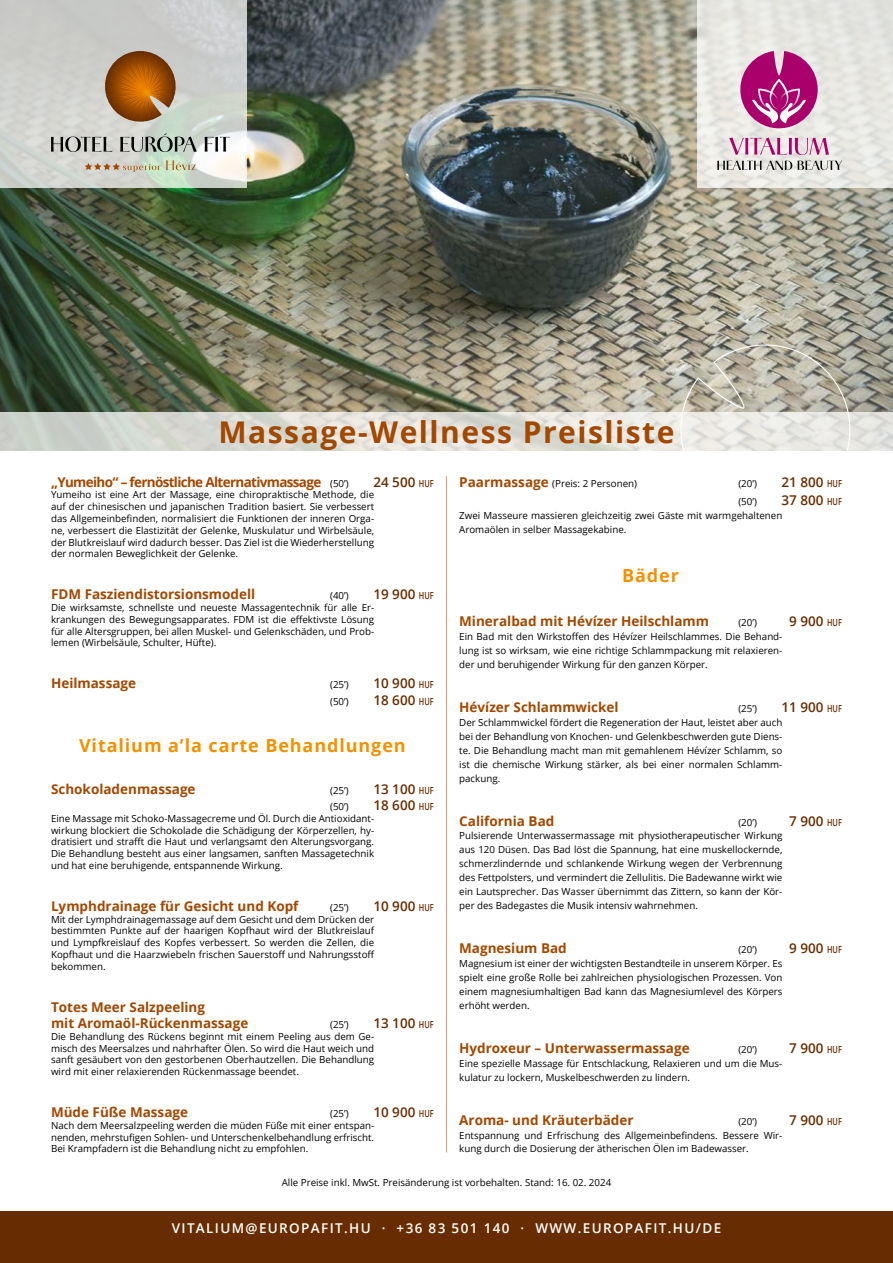
<style>
.page{position:relative;width:893px;height:1263px;background:#fff}
.page>*{position:absolute;margin:0;border:0;box-sizing:border-box;transform-origin:0 0}
.Cím{font:700 30px "Open Sans";letter-spacing:.05em;color:#a24800}
.Alcím{font:700 18px "Open Sans";letter-spacing:.05em;color:#f39100}
.Kezelés{font:700 13.5px/16.4px "Open Sans";color:#a24800}
.Kezelés-2{font:600 13.5px "Open Sans";color:#672d00}
.t1{font:600 13.5px "Open Sans";letter-spacing:.1em;color:#fff}
.Kezelés-3{font:700 13.5px "Open Sans";letter-spacing:-.05em;color:#a24800}
.Részletek_ár_beütés{font:9.75px/11.9px "Open Sans";color:#000;text-align:justify}
.Kezelés-4{font:9.75px "Open Sans";color:#000}
.s1{font-weight:400;font-size:9.75px;color:#000}
.s2{font-size:9.75px}
.s3{font-weight:700;font-size:13.5px;color:#a24800}
</style>
<div class="page">
<div style="left:0;top:1212px;width:893px;height:51px;background:#672d00"></div>
<img style="left:0;top:0;width:893px;height:412px">
<svg style="left:673px;top:337px;width:185px;height:75px;background:#b2afa0"></svg>
<hr style="left:446px;top:476px;width:1px;height:676px;background:#d39e74">
<svg style="left:0;top:412px;width:893px;height:39px;background:#dedfd9"></svg>
<svg style="left:0;top:0;width:247px;height:187px;background:#cfd1cd"></svg>
<div style="left:697px;top:0;width:196px;height:187px;background:#e7e7e2"></div>
<svg style="left:717px;top:161px;width:125px;height:9px"></svg>
<svg style="left:729px;top:138px;width:100px;height:17px"></svg>
<svg style="left:740px;top:51px;width:78px;height:77px"></svg>
<svg style="left:85px;top:160px;width:111px;height:12px"></svg>
<svg style="left:51px;top:133px;width:179px;height:19px;background:#a6aaa5"></svg>
<svg style="left:102px;top:51px;width:77px;height:74px;background:#ab7845"></svg>
<p class="Cím" style="left:218px;top:411px;width:458px">Massage-Wellness Preisliste</p>
<p class="Kezelés-3" style="left:51px;top:472px;width:299px">„Yumeiho“ – fernöstliche Alternativmassage <span class="s1">(50’)</span></p>
<p class="Kezelés-2" style="left:373px;top:472px;width:62px">24 500 <span class="s2">HUF</span></p>
<p class="Részletek_ár_beütés" style="left:51px;top:489px;width:325px">Yumeiho ist eine Art der Massage, eine chiropraktische Methode, die auf der chinesischen und japanischen Tradition basiert. Sie verbessert das Allgemeinbefinden, normalisiert die Funktionen der inneren Orga&shy;ne, verbessert die Elastizität der Gelenke, Muskulatur und Wirbelsäule, der Blutkreislauf wird dadurch besser. Das Ziel ist die Wiederherstellung der normalen Beweglichkeit der Gelenke.</p>
<p class="Kezelés" style="left:51px;top:586px;width:206px">FDM Fasziendistorsionsmodell</p>
<p class="Kezelés-4" style="left:330px;top:589px;width:20px">(40’)</p>
<p class="Kezelés-2" style="left:373px;top:585px;width:62px">19 900 <span class="s2">HUF</span></p>
<p class="Részletek_ár_beütés" style="left:51px;top:601px;width:325px">Die wirksamste, schnellste und neueste Massagentechnik für alle Er&shy;krankungen des Bewegungsapparates. FDM ist die effektivste Lösung für alle Altersgruppen, bei allen Muskel- und Gelenkschäden, und Prob&shy;lemen (Wirbelsäule, Schulter, Hüfte).</p>
<p class="Kezelés" style="left:51px;top:675px;width:87px">Heilmassage</p>
<p class="Kezelés-4" style="left:330px;top:678px;width:20px">(25’)</p>
<p class="Kezelés-2" style="left:373px;top:674px;width:62px">10 900 <span class="s2">HUF</span></p>
<p class="Kezelés-4" style="left:330px;top:694px;width:20px">(50’)</p>
<p class="Kezelés-2" style="left:373px;top:690px;width:62px">18 600 <span class="s2">HUF</span></p>
<p class="Alcím" style="left:79px;top:733px;width:328px">Vitalium a’la carte Behandlungen</p>
<p class="Kezelés" style="left:51px;top:780px;width:146px">Schokoladenmassage</p>
<p class="Kezelés-4" style="left:330px;top:783px;width:20px">(25’)</p>
<p class="Kezelés-2" style="left:373px;top:779px;width:62px">13 100 <span class="s2">HUF</span></p>
<p class="Kezelés-4" style="left:330px;top:800px;width:20px">(50’)</p>
<p class="Kezelés-2" style="left:373px;top:796px;width:62px">18 600 <span class="s2">HUF</span></p>
<p class="Részletek_ár_beütés" style="left:51px;top:812px;width:325px">Eine Massage mit Schoko-Massagecreme und Öl. Durch die Antioxidant&shy;wirkung blockiert die Schokolade die Schädigung der Körperzellen, hy&shy;dratisiert und strafft die Haut und verlangsamt den Alterungsvorgang.<br>Die Behandlung besteht aus einer langsamen, sanften Massagetechnik und hat eine beruhigende, entspannende Wirkung.</p>
<p class="Kezelés" style="left:51px;top:897px;width:249px">Lymphdrainage für Gesicht und Kopf</p>
<p class="Kezelés-4" style="left:330px;top:900px;width:20px">(25’)</p>
<p class="Kezelés-2" style="left:373px;top:897px;width:62px">10 900 <span class="s2">HUF</span></p>
<p class="Részletek_ár_beütés" style="left:51px;top:913px;width:325px">Mit der Lymphdrainagemassage auf dem Gesicht und dem Drücken der bestimmten Punkte auf der haarigen Kopfhaut wird der Blutkreislauf und Lympfkreislauf des Kopfes verbessert. So werden die Zellen, die Kopfhaut und die Haarzwiebeln frischen Sauerstoff und Nahrungsstoff bekommen.</p>
<p class="Kezelés" style="left:51px;top:998px;width:199px">Totes Meer Salzpeeling<br>mit Aromaöl-Rückenmassage</p>
<p class="Kezelés-4" style="left:330px;top:1018px;width:20px">(25’)</p>
<p class="Kezelés-2" style="left:373px;top:1014px;width:62px">13 100 <span class="s2">HUF</span></p>
<p class="Részletek_ár_beütés" style="left:51px;top:1030px;width:325px">Die Behandlung des Rückens beginnt mit einem Peeling aus dem Ge&shy;misch des Meersalzes und nahrhafter Ölen. So wird die Haut weich und sanft gesäubert von den gestorbenen Oberhautzellen. Die Behandlung wird mit einer relaxierenden Rückenmassage beendet.</p>
<p class="Kezelés" style="left:51px;top:1103px;width:139px">Müde Füße Massage</p>
<p class="Kezelés-4" style="left:330px;top:1107px;width:20px">(25’)</p>
<p class="Kezelés-2" style="left:373px;top:1103px;width:62px">10 900 <span class="s2">HUF</span></p>
<p class="Részletek_ár_beütés" style="left:51px;top:1119px;width:325px">Nach dem Meersalzpeeling werden die müden Füße mit einer entspan&shy;nenden, mehrstufigen Sohlen- und Unterschenkelbehandlung erfrischt.<br>Bei Krampfadern ist die Behandlung nicht zu empfohlen.</p>
<p class="Kezelés-4" style="left:459px;top:476px;width:179px"><span class="s3">Paarmassage</span> (Preis: 2 Personen)</p>
<p class="Kezelés-4" style="left:738px;top:476px;width:20px">(20’)</p>
<p class="Kezelés-2" style="left:782px;top:472px;width:62px">21 800 <span class="s2">HUF</span></p>
<p class="Kezelés-4" style="left:738px;top:495px;width:20px">(50’)</p>
<p class="Kezelés-2" style="left:782px;top:491px;width:62px">37 800 <span class="s2">HUF</span></p>
<p class="Részletek_ár_beütés" style="left:459px;top:508px;width:325px;line-height:14px">Zwei Masseure massieren gleichzeitig zwei Gäste mit warmgehaltenen<br>Aromaölen in selber Massagekabine.</p>
<p class="Alcím" style="left:622px;top:563px;width:58px">Bäder</p>
<p class="Kezelés" style="left:459px;top:613px;width:251px">Mineralbad mit Hévízer Heilschlamm</p>
<p class="Kezelés-4" style="left:738px;top:616px;width:20px">(20’)</p>
<p class="Kezelés-2" style="left:789px;top:612px;width:54px">9 900 <span class="s2">HUF</span></p>
<p class="Részletek_ár_beütés" style="left:459px;top:629px;width:325px;line-height:14px">Ein Bad mit den Wirkstoffen des Hévízer Heilschlammes. Die Behand&shy;lung ist so wirksam, wie eine richtige Schlammpackung mit relaxieren&shy;der und beruhigender Wirkung für den ganzen Körper.</p>
<p class="Kezelés" style="left:459px;top:698px;width:161px">Hévízer Schlammwickel</p>
<p class="Kezelés-4" style="left:738px;top:702px;width:20px">(25’)</p>
<p class="Kezelés-2" style="left:782px;top:698px;width:62px">11 900 <span class="s2">HUF</span></p>
<p class="Részletek_ár_beütés" style="left:459px;top:715px;width:325px;line-height:14px">Der Schlammwickel fördert die Regeneration der Haut, leistet aber auch bei der Behandlung von Knochen- und Gelenkbeschwerden gute Diens&shy;te. Die Behandlung macht man mit gemahlenem Hévízer Schlamm, so ist die chemische Wirkung stärker, als bei einer normalen Schlamm&shy;packung.</p>
<p class="Kezelés" style="left:459px;top:812px;width:97px">California Bad</p>
<p class="Kezelés-4" style="left:738px;top:815px;width:20px">(20’)</p>
<p class="Kezelés-2" style="left:789px;top:811px;width:54px">7 900 <span class="s2">HUF</span></p>
<p class="Részletek_ár_beütés" style="left:459px;top:829px;width:325px;line-height:14px">Pulsierende Unterwassermassage mit physiotherapeutischer Wirkung aus 120 Düsen. Das Bad löst die Spannung, hat eine muskellockernde, schmerzlindernde und schlankende Wirkung wegen der Verbrennung des Fettpolsters, und vermindert die Zellulitis. Die Badewanne wirkt wie ein Lautsprecher. Das Wasser übernimmt das Zittern, so kann der Kör&shy;per des Badegastes die Musik intensiv wahrnehmen.</p>
<p class="Kezelés" style="left:459px;top:940px;width:109px">Magnesium Bad</p>
<p class="Kezelés-4" style="left:738px;top:943px;width:20px">(20’)</p>
<p class="Kezelés-2" style="left:789px;top:939px;width:54px">9 900 <span class="s2">HUF</span></p>
<p class="Részletek_ár_beütés" style="left:459px;top:956px;width:325px;line-height:14px">Magnesium ist einer der wichtigsten Bestandteile in unserem Körper. Es spielt eine große Rolle bei zahlreichen physiologischen Prozessen. Von einem magnesiumhaltigen Bad kann das Magnesiumlevel des Körpers erhöht werden.</p>
<p class="Kezelés" style="left:459px;top:1039px;width:232px">Hydroxeur – Unterwassermassage</p>
<p class="Kezelés-4" style="left:738px;top:1042px;width:20px">(20’)</p>
<p class="Kezelés-2" style="left:789px;top:1038px;width:54px">7 900 <span class="s2">HUF</span></p>
<p class="Részletek_ár_beütés" style="left:459px;top:1056px;width:325px;line-height:14px">Eine spezielle Massage für Entschlackung, Relaxieren und um die Mus&shy;kulatur zu lockern, Muskelbeschwerden zu lindern.</p>
<p class="Kezelés" style="left:459px;top:1111px;width:176px">Aroma- und Kräuterbäder</p>
<p class="Kezelés-4" style="left:738px;top:1114px;width:20px">(20’)</p>
<p class="Kezelés-2" style="left:789px;top:1110px;width:54px">7 900 <span class="s2">HUF</span></p>
<p class="Részletek_ár_beütés" style="left:459px;top:1128px;width:325px;line-height:14px">Entspannung und Erfrischung des Allgemeinbefindens. Bessere Wir&shy;kung durch die Dosierung der ätherischen Ölen im Badewasser.</p>
<p class="Részletek_ár_beütés" style="left:282px;top:1177px;width:331px">Alle Preise inkl. MwSt. Preisänderung ist vorbehalten. Stand: 16. 02. 2024</p>
<h3 class="t1" style="left:172px;top:1219px;width:551px">VITALIUM@EUROPAFIT.HU · +36 83 501 140 · WWW.EUROPAFIT.HU/DE</h3>
</div>
